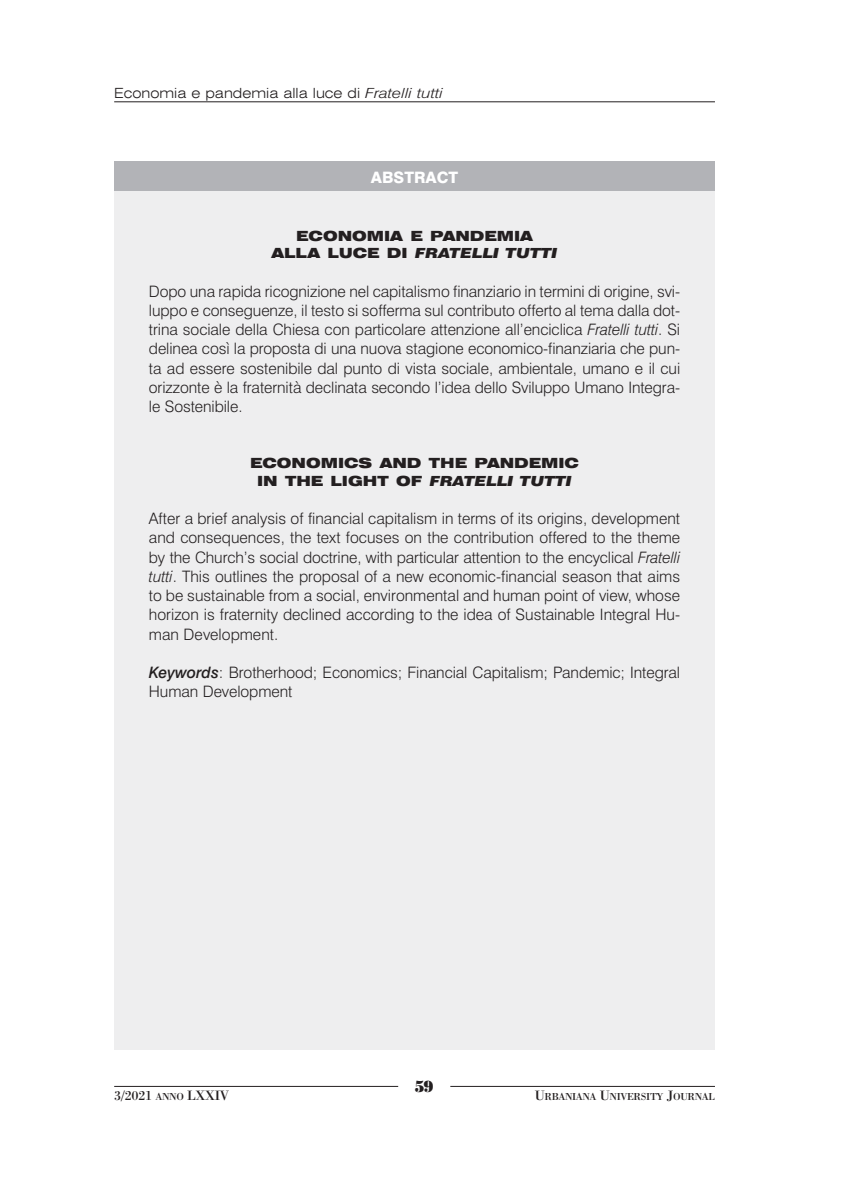
<style>
.page{position:relative;width:854px;height:1201px;background:#fff}
.page>*{position:absolute;margin:0;border:0;box-sizing:border-box;transform-origin:0 0}
.t1{font:16.1px "Bodoni Poster";color:#231f20;scale:.9 1}
.t2{font:300 15.75px/19.2px "Swiss 721 BT";letter-spacing:-.005em;color:#231f20;text-align:justify}
.t3{font:800 15.75px "Swiss 721 BT";color:#fff}
.t4{font:900 expanded 14px/17.5px "Swiss 721 BT";color:#231f20;text-align:center}
.t5{font:300 expanded 14px "Swiss 721 BT";color:#231f20}
.t6{font:14px "Bodoni BT";letter-spacing:-.025em;color:#231f20}
.t7{font:10.5px "Bodoni BT";letter-spacing:-.035em;color:#231f20}
.s1{font-style:italic;font-stretch:normal}
.s2{font-style:italic}
.s3{font-weight:500;font-style:italic}
.s4{font-size:10.5px}
.s5{font-size:14px}
</style>
<div class="page">
<hr style="left:114px;top:101px;width:600px;height:1px;background:#231f20">
<hr style="left:114px;top:1086px;width:284px;height:1px;background:#231f20">
<hr style="left:450px;top:1086px;width:264px;height:1px;background:#231f20">
<div style="left:114px;top:161px;width:600px;height:888px;background:#eeeeef"></div>
<div style="left:114px;top:161px;width:600px;height:30px;background:#b2b3b7"></div>
<p class="t5" style="left:114px;top:87px;width:330px">Economia e pandemia alla luce di <span class="s1">Fratelli tutti</span></p>
<p class="t3" style="left:371px;top:171px;width:89px">ABSTRACT</p>
<p class="t4" style="left:271px;top:228px;width:287px">ECONOMIA E PANDEMIA<br>ALLA LUCE DI <span class="s1">FRATELLI TUTTI</span></p>
<p class="t2" style="left:149px;top:283px;width:532px">Dopo una rapida ricognizione nel capitalismo finanziario in termini di origine, svi&shy;luppo e conseguenze, il testo si sofferma sul contributo offerto al tema dalla dot&shy;trina sociale della Chiesa con particolare attenzione all’enciclica <span class="s2">Fratelli tutti</span>. Si delinea così la proposta di una nuova stagione economico-finanziaria che pun&shy;ta ad essere sostenibile dal punto di vista sociale, ambientale, umano e il cui orizzonte è la fraternità declinata secondo l’idea dello Sviluppo Umano Integra&shy;le Sostenibile.</p>
<p class="t4" style="left:250px;top:455px;width:330px">ECONOMICS AND THE PANDEMIC<br>IN THE LIGHT OF <span class="s1">FRATELLI TUTTI</span></p>
<p class="t2" style="left:149px;top:510px;width:532px">After a brief analysis of financial capitalism in terms of its origins, development and consequences, the text focuses on the contribution offered to the theme by the Church’s social doctrine, with particular attention to the encyclical <span class="s2">Fratelli tutti</span>. This outlines the proposal of a new economic-financial season that aims to be sustainable from a social, environmental and human point of view, whose horizon is fraternity declined according to the idea of Sustainable Integral Hu&shy;man Development.</p>
<p class="t2" style="left:149px;top:664px;width:532px"><span class="s3">Keywords</span>: Brotherhood; Economics; Financial Capitalism; Pandemic; Integral<br>Human Development</p>
<p class="t1" style="left:415px;top:1080px;width:22px">59</p>
<p class="t6" style="left:114px;top:1090px;width:116px">3/2021 <span class="s4">ANNO</span> LXXIV</p>
<p class="t7" style="left:534px;top:1093px;width:181px"><span class="s5">U</span>RBANIANA <span class="s5">U</span>NIVERSITY <span class="s5">J</span>OURNAL</p>
</div>
